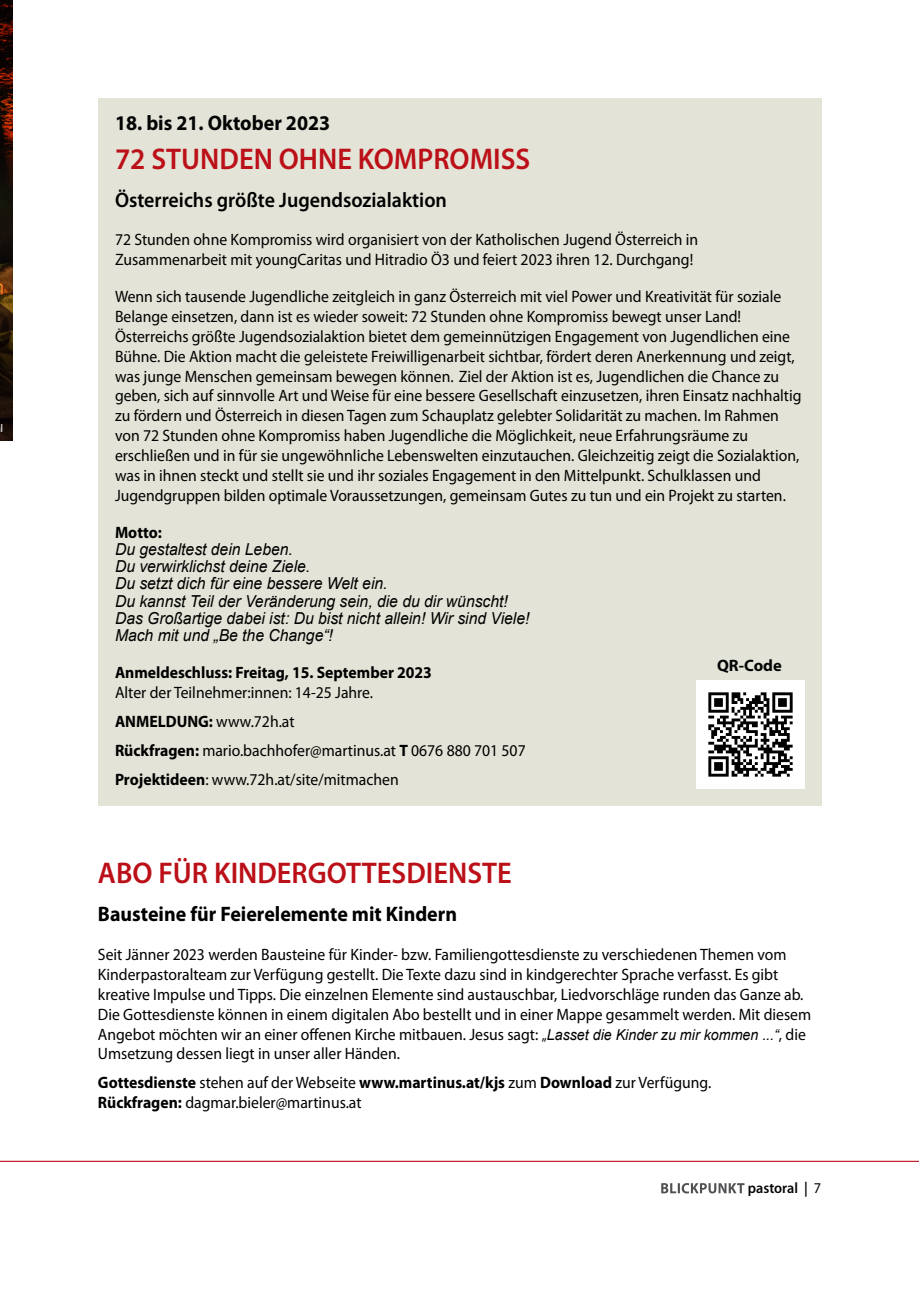
<style>
.page{position:relative;width:919px;height:1289px;background:#fff}
.page>*{position:absolute;margin:0;border:0;box-sizing:border-box;transform-origin:0 0}
.t1{font:600 30px "Myriad Pro";color:#bb1018;scale:.95 1}
.t2{font:700 21px "Myriad Pro";color:#000;scale:.95 1}
.t3{font:600 21px "Myriad Pro";color:#000;scale:.95 1}
.t4{font:700 21px "Myriad Pro";color:#030505;scale:.95 1}
.t5{font:16.5px/19.8px "Myriad Pro";color:#000;scale:.95 1}
.t6{font:italic 16.5px/17.1px "Arial";color:#000;scale:.95 1}
.t7{font:700 16.5px "Myriad Pro";color:#000;scale:.95 1}
.t8{font:700 16.5px "Myriad Pro";color:#030505}
.t9{font:600 15px "Myriad Pro";color:#060508;scale:.95 1}
.t10{font:12px "Calibri";color:#fff}
.s1{font-weight:700}
.s2{font-size:15px}
.s3{font-family:"Arial";font-style:italic;font-size:15px}
.s4{font-weight:400}
</style>
<div class="page">
<hr style="left:0;top:1160px;width:918px;height:1px;background:#bb1018">
<img style="left:661px;top:1183px;width:83px;height:10px">
<div style="left:98px;top:98px;width:723px;height:707px;background:#e4e3d7"></div>
<img style="left:696px;top:680px;width:108px;height:108px">
<img style="left:0;top:0;width:13px;height:440px">
<p class="t10" style="left:1px;top:423px;width:4px">l</p>
<p class="t4" style="left:115px;top:114px;width:228px">18. bis 21. Oktober 2023</p>
<h1 class="t1" style="left:115px;top:146px;width:438px">72 STUNDEN OHNE KOMPROMISS</h1>
<p class="t3" style="left:115px;top:191px;width:351px">Österreichs größte Jugendsozialaktion</p>
<p class="t5" style="left:115px;top:231px;width:615px">72 Stunden ohne Kompromiss wird organisiert von der Katholischen Jugend Österreich in<br>Zusammenarbeit mit youngCaritas und Hitradio Ö3 und feiert 2023 ihren 12. Durchgang!</p>
<p class="t5" style="left:115px;top:288px;width:724px">Wenn sich tausende Jugendliche zeitgleich in ganz Österreich mit viel Power und Kreativität für soziale Belange einsetzen, dann ist es wieder soweit: 72 Stunden ohne Kompromiss bewegt unser Land!<br>Österreichs größte Jugendsozialaktion bietet dem gemeinnützigen Engagement von Jugendlichen eine Bühne. Die Aktion macht die geleistete Freiwilligenarbeit sichtbar, fördert deren Anerkennung und zeigt, was junge Menschen gemeinsam bewegen können. Ziel der Aktion ist es, Jugendlichen die Chance zu geben, sich auf sinnvolle Art und Weise für eine bessere Gesellschaft einzusetzen, ihren Einsatz nachhaltig zu fördern und Österreich in diesen Tagen zum Schauplatz gelebter Solidarität zu machen. Im Rahmen von 72 Stunden ohne Kompromiss haben Jugendliche die Möglichkeit, neue Erfahrungsräume zu erschließen und in für sie ungewöhnliche Lebenswelten einzutauchen. Gleichzeitig zeigt die Sozialaktion, was in ihnen steckt und stellt sie und ihr soziales Engagement in den Mittelpunkt. Schulklassen und Jugendgruppen bilden optimale Voraussetzungen, gemeinsam Gutes zu tun und ein Projekt zu starten.</p>
<p class="t7" style="left:115px;top:526px;width:51px">Motto:</p>
<p class="t6" style="left:115px;top:542px;width:438px">Du gestaltest dein Leben.<br>Du verwirklichst deine Ziele.<br>Du setzt dich für eine bessere Welt ein.<br>Du kannst Teil der Veränderung sein, die du dir wünscht!<br>Das Großartige dabei ist: Du bist nicht allein! Wir sind Viele!<br>Mach mit und „Be the Change“!</p>
<p class="t7" style="left:115px;top:666px;width:335px">Anmeldeschluss: Freitag, 15. September 2023</p>
<p class="t5" style="left:115px;top:679px;width:434px;line-height:28.8px">Alter der Teilnehmer:innen: 14-25 Jahre.<br><span class="s1">ANMELDUNG:</span> www.72h.at<br><span class="s1">Rückfragen:</span> mario.bachhofer@martinus.at <span class="s1">T</span> 0676 880 701 507<br><span class="s1">Projektideen</span>: www.72h.at/site/mitmachen</p>
<p class="t8" style="left:717px;top:658px;width:66px">QR-Code</p>
<h1 class="t1" style="left:98px;top:860px;width:437px">ABO FÜR KINDERGOTTESDIENSTE</h1>
<p class="t2" style="left:98px;top:905px;width:379px">Bausteine für Feierelemente mit Kindern</p>
<p class="t5" style="left:98px;top:946px;width:752px">Seit Jänner 2023 werden Bausteine für Kinder- bzw. Familiengottesdienste zu verschiedenen Themen vom Kinderpastoralteam zur Verfügung gestellt. Die Texte dazu sind in kindgerechter Sprache verfasst. Es gibt kreative Impulse und Tipps. Die einzelnen Elemente sind austauschbar, Liedvorschläge runden das Ganze ab.<br>Die Gottesdienste können in einem digitalen Abo bestellt und in einer Mappe gesammelt werden. Mit diesem Angebot möchten wir an einer offenen Kirche mitbauen. Jesus sagt: <span class="s2">„</span><span class="s3">Lasset die Kinder zu mir kommen ...“</span>, die Umsetzung dessen liegt in unser aller Händen.</p>
<p class="t5" style="left:98px;top:1074px;width:647px"><span class="s1">Gottesdienste</span> stehen auf der Webseite <span class="s1">www.martinus.at/kjs</span> zum <span class="s1">Download</span> zur Verfügung.<br><span class="s1">Rückfragen:</span> dagmar.bieler@martinus.at</p>
<p class="t9" style="left:747px;top:1181px;width:79px">pastoral | <span class="s4">7</span></p>
</div>
